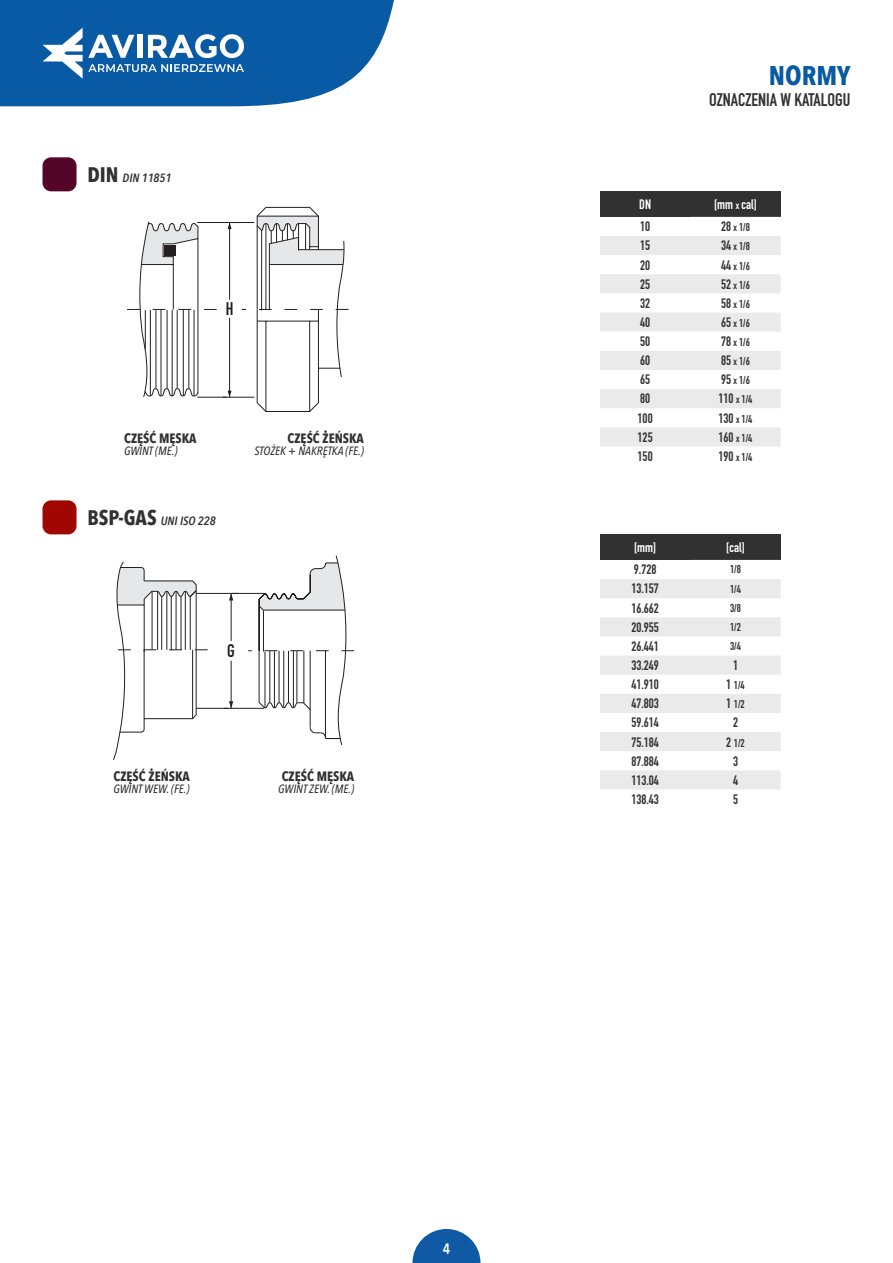
<style>
.page{position:relative;width:893px;height:1263px;background:#fff}
.page>*{position:absolute;margin:0;border:0;box-sizing:border-box;transform-origin:0 0}
.t1{font:700 27px "Avenir Next Condensed";color:#085aa4}
.t2{font:700 18px "DIN Condensed";color:#313131}
.t3{font:700 18px "DIN Condensed";color:#231f20}
.t4{font:600 15px "Avenir Next Condensed";color:#fff}
.t5{font:700 13.5px "DIN Condensed";color:#313131}
.t6{font:700 13.5px "Avenir Next Condensed";color:#313131}
.t7{font:700 13.5px "DIN Condensed";color:#fff}
.t8{font:italic 500 12px "Avenir Next Condensed";color:#313131}
.t9{font:italic 600 12px "Avenir Next Condensed";color:#313131}
.t10{font:700 11.25px "DIN Condensed";color:#313131}
.s1{font-weight:700;font-style:normal;font-size:21px}
.s2{font-size:10.5px}
.s3{font-size:13.5px}
.s4{font-size:11.25px}
</style>
<div class="page">
<svg style="left:0;top:0;width:394px;height:106px;background:#2c72b1"></svg>
<svg style="left:412px;top:1229px;width:68px;height:34px"></svg>
<svg style="left:116px;top:562px;width:238px;height:177px"></svg>
<div style="left:600px;top:534px;width:181px;height:26px;background:#313131"></div>
<svg style="left:600px;top:579px;width:181px;height:210px"></svg>
<div style="left:43px;top:500px;width:34px;height:34px;background:#a10702;border-radius:9px"></div>
<svg style="left:127px;top:207px;width:221px;height:205px"></svg>
<div style="left:164px;top:245px;width:12px;height:10px;background:#231f20"></div>
<div style="left:600px;top:191px;width:181px;height:26px;background:#313131"></div>
<svg style="left:600px;top:236px;width:181px;height:210px"></svg>
<div style="left:43px;top:157px;width:34px;height:34px;background:#550527;border-radius:9px"></div>
<p class="t9" style="left:87px;top:170px;width:86px"><span class="s1">DIN</span> DIN 11851</p>
<h2 class="t3" style="left:226px;top:302px;width:9px">H</h2>
<p class="t6" style="left:124px;top:429px;width:74px">CZĘŚĆ MĘSKA</p>
<p class="t8" style="left:124px;top:443px;width:55px">GWINT (ME.)</p>
<p class="t9" style="left:87px;top:513px;width:130px"><span class="s1">BSP-GAS</span> UNI ISO 228</p>
<p class="t6" style="left:288px;top:429px;width:78px">CZĘŚĆ ŻEŃSKA</p>
<p class="t8" style="left:254px;top:443px;width:111px">STOŻEK + NAKRĘTKA (FE.)</p>
<h2 class="t3" style="left:227px;top:644px;width:9px">G</h2>
<p class="t6" style="left:113px;top:767px;width:78px">CZĘŚĆ ŻEŃSKA</p>
<p class="t8" style="left:113px;top:781px;width:77px">GWINT WEW. (FE.)</p>
<p class="t6" style="left:282px;top:767px;width:74px">CZĘŚĆ MĘSKA</p>
<p class="t8" style="left:278px;top:781px;width:77px">GWINT ZEW. (ME.)</p>
<p class="t4" style="left:443px;top:1239px;width:9px">4</p>
<h1 class="t1" style="left:769px;top:58px;width:83px">NORMY</h1>
<h2 class="t2" style="left:709px;top:93px;width:143px">OZNACZENIA W KATALOGU</h2>
<p class="t7" style="left:639px;top:199px;width:13px">DN</p>
<p class="t7" style="left:714px;top:199px;width:44px">[mm <span class="s2">x</span> cal]</p>
<p class="t5" style="left:640px;top:222px;width:12px">10</p>
<p class="t10" style="left:721px;top:223px;width:30px"><span class="s3">28</span> <span class="s2">x</span> 1/8</p>
<p class="t5" style="left:640px;top:241px;width:12px">15</p>
<p class="t10" style="left:721px;top:242px;width:30px"><span class="s3">34</span> <span class="s2">x</span> 1/8</p>
<p class="t5" style="left:640px;top:260px;width:12px">20</p>
<p class="t10" style="left:721px;top:261px;width:30px"><span class="s3">44</span> <span class="s2">x</span> 1/6</p>
<p class="t5" style="left:640px;top:279px;width:12px">25</p>
<p class="t10" style="left:721px;top:281px;width:30px"><span class="s3">52</span> <span class="s2">x</span> 1/6</p>
<p class="t5" style="left:640px;top:298px;width:12px">32</p>
<p class="t10" style="left:721px;top:300px;width:30px"><span class="s3">58</span> <span class="s2">x</span> 1/6</p>
<p class="t5" style="left:640px;top:317px;width:12px">40</p>
<p class="t10" style="left:721px;top:319px;width:30px"><span class="s3">65</span> <span class="s2">x</span> 1/6</p>
<p class="t5" style="left:640px;top:336px;width:12px">50</p>
<p class="t10" style="left:721px;top:338px;width:30px"><span class="s3">78</span> <span class="s2">x</span> 1/6</p>
<p class="t5" style="left:640px;top:356px;width:12px">60</p>
<p class="t10" style="left:721px;top:357px;width:30px"><span class="s3">85</span> <span class="s2">x</span> 1/6</p>
<p class="t5" style="left:640px;top:375px;width:12px">65</p>
<p class="t10" style="left:721px;top:376px;width:30px"><span class="s3">95</span> <span class="s2">x</span> 1/6</p>
<p class="t5" style="left:640px;top:394px;width:12px">80</p>
<p class="t5" style="left:719px;top:394px;width:35px">110 <span class="s2">x</span> <span class="s4">1/4</span></p>
<p class="t5" style="left:638px;top:413px;width:17px">100</p>
<p class="t5" style="left:719px;top:413px;width:35px">130 <span class="s2">x</span> <span class="s4">1/4</span></p>
<p class="t5" style="left:638px;top:432px;width:17px">125</p>
<p class="t5" style="left:719px;top:432px;width:35px">160 <span class="s2">x</span> <span class="s4">1/4</span></p>
<p class="t5" style="left:638px;top:451px;width:17px">150</p>
<p class="t5" style="left:719px;top:451px;width:35px">190 <span class="s2">x</span> <span class="s4">1/4</span></p>
<p class="t7" style="left:634px;top:542px;width:23px">[mm]</p>
<p class="t7" style="left:726px;top:542px;width:20px">[cal]</p>
<p class="t5" style="left:634px;top:565px;width:24px">9.728</p>
<p class="t10" style="left:730px;top:565px;width:12px">1/8</p>
<p class="t5" style="left:631px;top:584px;width:29px">13.157</p>
<p class="t10" style="left:730px;top:585px;width:12px">1/4</p>
<p class="t5" style="left:631px;top:603px;width:29px">16.662</p>
<p class="t10" style="left:730px;top:604px;width:12px">3/8</p>
<p class="t5" style="left:631px;top:622px;width:29px">20.955</p>
<p class="t10" style="left:730px;top:623px;width:12px">1/2</p>
<p class="t5" style="left:631px;top:641px;width:29px">26.441</p>
<p class="t10" style="left:730px;top:642px;width:12px">3/4</p>
<p class="t5" style="left:631px;top:660px;width:29px">33.249</p>
<p class="t5" style="left:733px;top:660px;width:7px">1</p>
<p class="t5" style="left:631px;top:679px;width:29px">41.910</p>
<p class="t10" style="left:726px;top:681px;width:20px"><span class="s3">1</span> 1/4</p>
<p class="t5" style="left:631px;top:699px;width:29px">47.803</p>
<p class="t10" style="left:726px;top:700px;width:20px"><span class="s3">1</span> 1/2</p>
<p class="t5" style="left:631px;top:718px;width:29px">59.614</p>
<p class="t5" style="left:733px;top:718px;width:7px">2</p>
<p class="t5" style="left:631px;top:737px;width:29px">75.184</p>
<p class="t10" style="left:726px;top:738px;width:20px"><span class="s3">2</span> 1/2</p>
<p class="t5" style="left:631px;top:756px;width:29px">87.884</p>
<p class="t5" style="left:733px;top:756px;width:7px">3</p>
<p class="t5" style="left:631px;top:775px;width:29px">113.04</p>
<p class="t5" style="left:733px;top:775px;width:7px">4</p>
<p class="t5" style="left:631px;top:794px;width:29px">138.43</p>
<p class="t5" style="left:733px;top:794px;width:7px">5</p>
</div>
